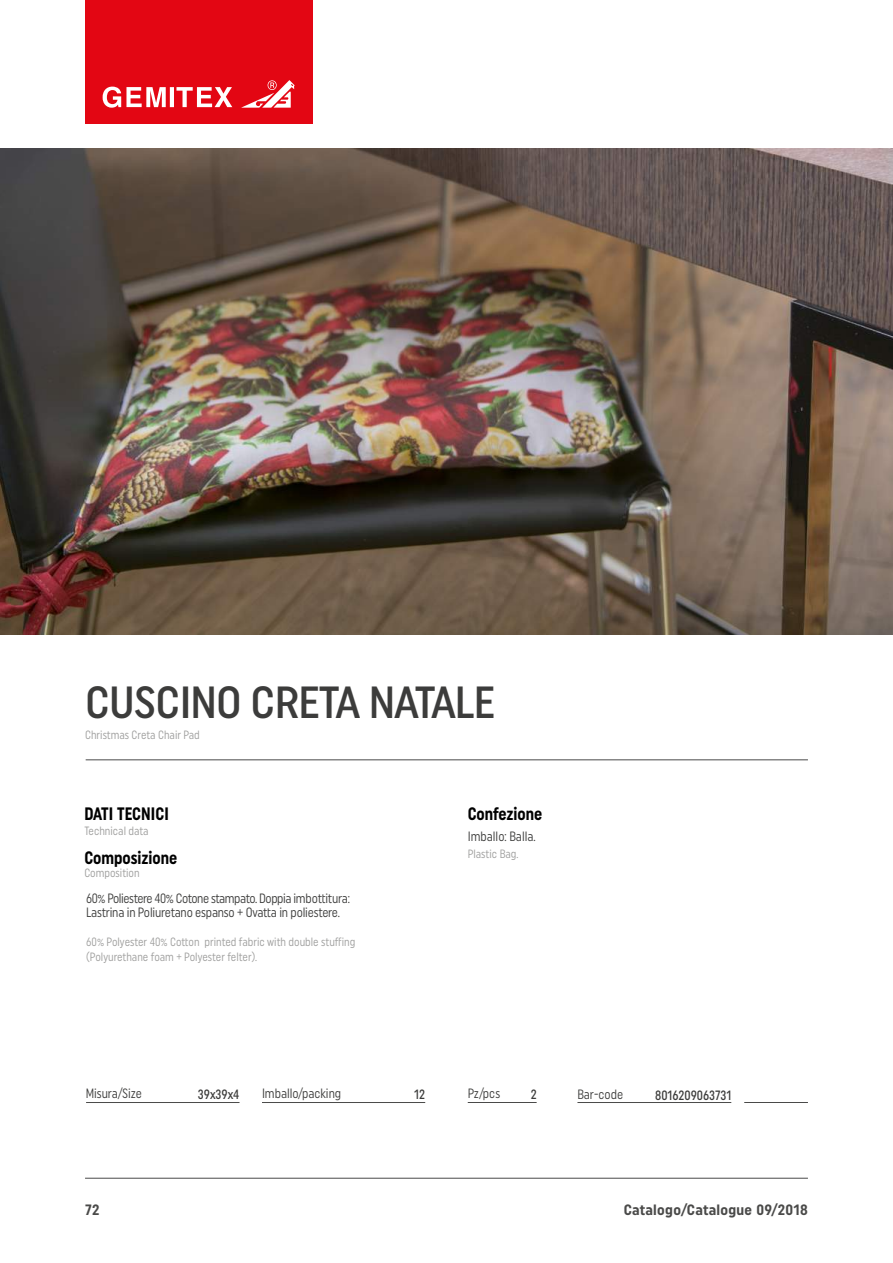
<style>
.page{position:relative;width:893px;height:1263px;background:#fff}
.page>*{position:absolute;margin:0;border:0;box-sizing:border-box;transform-origin:0 0}
.t1{font:500 45px "Uniform Condensed";letter-spacing:-.02em;color:#3c3c3b}
.t2{font:700 18px "Uniform Condensed";color:#000;scale:.9 1}
.t3{font:700 15px "Uniform Condensed";letter-spacing:.02em;color:#4a4a49}
.t4{font:13.5px/14.4px "Uniform Condensed";letter-spacing:-.015em;color:#3c3c3b;scale:.9 1}
.t5{font:500 13.5px "Uniform Condensed";color:#3c3c3b;scale:.9 1}
.t6{font:12px/14.4px "Uniform Condensed";color:#9d9d9c;scale:.9 1}
</style>
<div class="page">
<img style="left:0;top:149px;width:893px;height:486px">
<hr style="left:86px;top:759px;width:722px;height:1px;background:#4a4a49">
<hr style="left:86px;top:1102px;width:154px;height:1px;background:#4a4a49">
<hr style="left:262px;top:1102px;width:163px;height:1px;background:#4a4a49">
<hr style="left:577px;top:1102px;width:154px;height:1px;background:#4a4a49">
<hr style="left:744px;top:1102px;width:64px;height:1px;background:#4a4a49">
<hr style="left:468px;top:1102px;width:69px;height:1px;background:#4a4a49">
<div style="left:85px;top:0;width:227px;height:123px;background:#e30613"></div>
<svg style="left:103px;top:87px;width:63px;height:21px"></svg>
<hr style="left:170px;top:87px;width:4px;height:20px;background:#fff">
<svg style="left:176px;top:87px;width:56px;height:20px"></svg>
<svg style="left:241px;top:80px;width:54px;height:28px"></svg>
<hr style="left:85px;top:1178px;width:723px;height:1px;background:#4a4a49">
<h1 class="t1" style="left:85px;top:675px;width:411px">CUSCINO CRETA NATALE</h1>
<p class="t6" style="left:85px;top:727px;width:129px">Christmas Creta Chair Pad</p>
<h2 class="t2" style="left:84px;top:803px;width:95px">DATI TECNICI</h2>
<p class="t6" style="left:84px;top:823px;width:73px">Technical data</p>
<h2 class="t2" style="left:84px;top:847px;width:105px">Composizione</h2>
<p class="t6" style="left:84px;top:865px;width:63px">Composition</p>
<p class="t4" style="left:86px;top:891px;width:295px">60% Poliestere 40% Cotone stampato. Doppia imbottitura:<br>Lastrina in Poliuretano espanso + Ovatta in poliestere.</p>
<p class="t6" style="left:86px;top:935px;width:301px">60% Polyester 40% Cotton printed fabric with double stuffing (Polyurethane foam + Polyester felter).</p>
<h2 class="t2" style="left:468px;top:802px;width:84px">Confezione</h2>
<p class="t4" style="left:468px;top:829px;width:77px">Imballo: Balla.</p>
<p class="t6" style="left:468px;top:846px;width:58px">Plastic Bag.</p>
<p class="t4" style="left:86px;top:1086px;width:64px">Misura/Size</p>
<p class="t5" style="left:198px;top:1086px;width:48px">39x39x4</p>
<p class="t4" style="left:262px;top:1086px;width:90px">Imballo/packing</p>
<p class="t5" style="left:414px;top:1087px;width:14px">12</p>
<p class="t4" style="left:468px;top:1086px;width:38px">Pz/pcs</p>
<p class="t5" style="left:531px;top:1086px;width:8px">2</p>
<p class="t4" style="left:577px;top:1087px;width:52px">Bar-code</p>
<p class="t5" style="left:655px;top:1087px;width:86px">8016209063731</p>
<p class="t3" style="left:85px;top:1201px;width:16px">72</p>
<p class="t3" style="left:624px;top:1201px;width:186px">Catalogo/Catalogue 09/2018</p>
</div>
